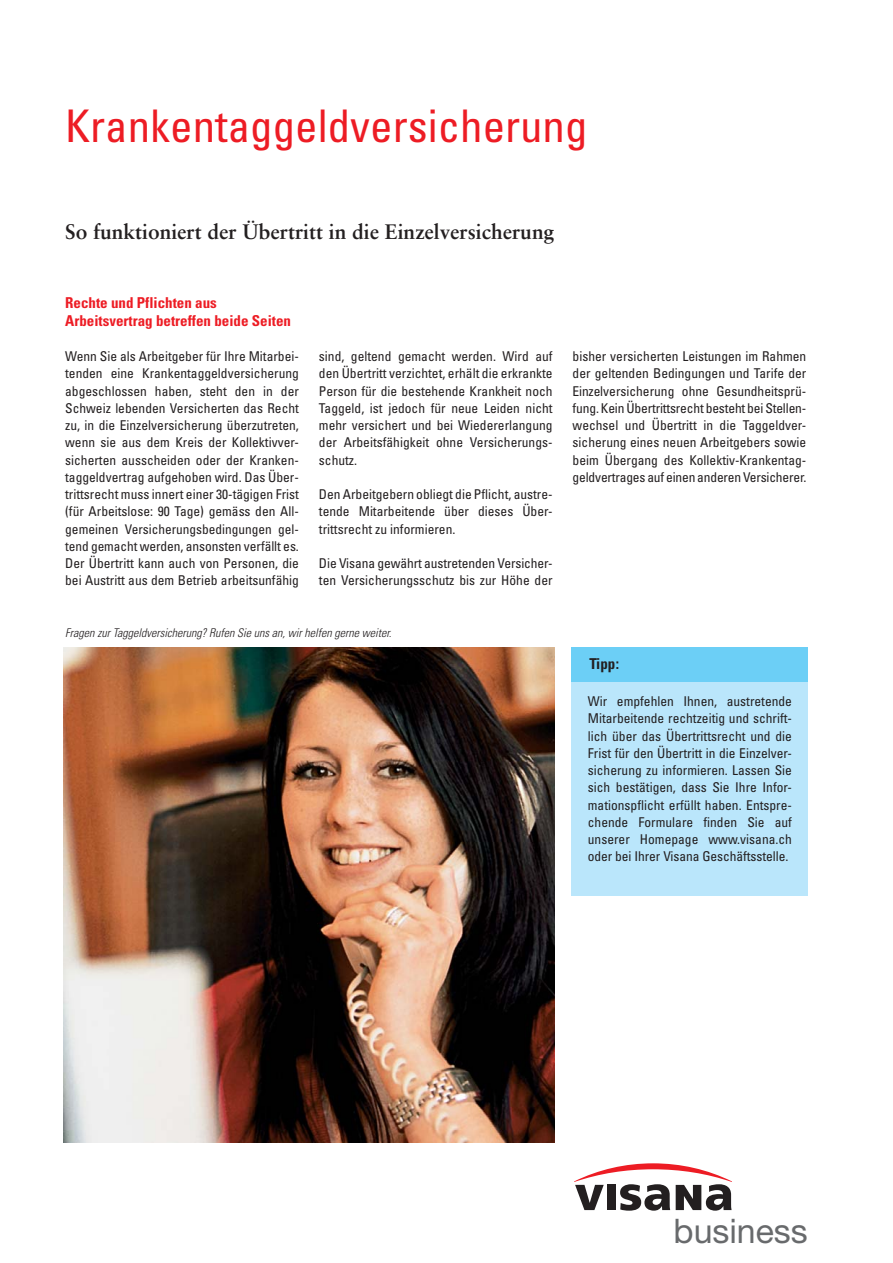
<style>
.page{position:relative;width:893px;height:1263px;background:#fff}
.page>*{position:absolute;margin:0;border:0;box-sizing:border-box;transform-origin:0 0}
.t1{font:condensed 45px "Univers LT";color:#ed1c24}
.t2{font:33.9px "Helvetica Neue LT";color:#686a6c}
.t3{font:700 21px "Sabon LT";color:#231f20}
.t4{font:700 condensed 15px/17.2px "Univers LT";color:#ed1c24}
.t5{font:700 condensed 15px "Univers LT";color:#231f20}
.t6{font:condensed 13.5px/17.2px "Univers LT";color:#231f20;text-align:justify}
.t7{font:condensed 13.35px "Univers LT";color:#231f20}
.t8{font:italic 300 condensed 12px "Univers LT";color:#231f20}
.s1{font-size:13.5px}
.s2{font-size:13.35px}
</style>
<div class="page">
<img style="left:63px;top:647px;width:745px;height:564px">
<h1 class="t1" style="left:65px;top:107px;width:524px">Krankentaggeldversicherung</h1>
<h3 class="t3" style="left:65px;top:223px;width:490px">So funktioniert der Übertritt in die Einzelversicherung</h3>
<p class="t4" style="left:65px;top:295px;width:227px">Rechte und Pflichten aus<br>Arbeitsvertrag betreffen beide Seiten</p>
<p class="t6" style="left:65px;top:348px;width:235px">Wenn Sie als Arbeitgeber für Ihre Mitarbei&shy;tenden eine Krankentaggeldversicherung abgeschlossen haben, steht den in der Schweiz lebenden Versicherten das Recht zu, in die Einzelversicherung überzutreten, wenn sie aus dem Kreis der Kollektivver&shy;sicherten ausscheiden oder der Kranken&shy;taggeldvertrag aufgehoben wird. Das Über&shy;trittsrecht muss innert einer 30-tägigen Frist (für Arbeitslose: 90 Tage) gemäss den All-</p>
<p class="t7" style="left:65px;top:523px;width:235px"><span class="s1">gemeinen</span> Versicherungsbedingungen gel-</p>
<p class="t6" style="left:65px;top:538px;width:235px"><span class="s2">tend gemacht</span> werden, ansonsten verfällt es.<br>Der Übertritt kann auch von Personen, die bei Austritt aus dem Betrieb arbeitsunfähig</p>
<p class="t6" style="left:319px;top:348px;width:235px">sind, geltend gemacht werden. Wird auf den Übertritt verzichtet, erhält die erkrankte Person für die bestehende Krankheit noch Taggeld, ist jedoch für neue Leiden nicht mehr versichert und bei Wiedererlangung der Arbeitsfähigkeit ohne Versicherungs&shy;schutz.</p>
<p class="t6" style="left:319px;top:486px;width:235px">Den Arbeitgebern obliegt die Pflicht, austre&shy;tende Mitarbeitende über dieses Über&shy;trittsrecht zu informieren.</p>
<p class="t6" style="left:319px;top:555px;width:235px">Die Visana gewährt austretenden Versicher&shy;ten Versicherungsschutz bis zur Höhe der</p>
<p class="t8" style="left:65px;top:628px;width:328px">Fragen zur Taggeldversicherung? Rufen Sie uns an, wir helfen gerne weiter.</p>
<p class="t6" style="left:573px;top:348px;width:235px">bisher versicherten Leistungen im Rahmen der geltenden Bedingungen und Tarife der Einzelversicherung ohne Gesundheitsprü&shy;fung. Kein Übertrittsrecht besteht bei Stellen&shy;wechsel und Übertritt in die Taggeldver&shy;sicherung eines neuen Arbeitgebers sowie beim Übergang des Kollektiv-Krankentag&shy;geldvertrages auf einen anderen Versicherer.</p>
<p class="t5" style="left:589px;top:657px;width:31px">Tipp:</p>
<p class="t6" style="left:588px;top:693px;width:206px">Wir empfehlen Ihnen, austretende Mitarbeitende rechtzeitig und schrift&shy;lich über das Übertrittsrecht und die Frist für den Übertritt in die Einzelver&shy;sicherung zu informieren. Lassen Sie sich bestätigen, dass Sie Ihre Infor&shy;mationspflicht erfüllt haben. Entspre&shy;chende Formulare finden Sie auf unserer Homepage www.visana.ch oder bei Ihrer Visana Geschäftsstelle.</p>
<h2 class="t2" style="left:674px;top:1218px;width:136px">business</h2>
</div>
